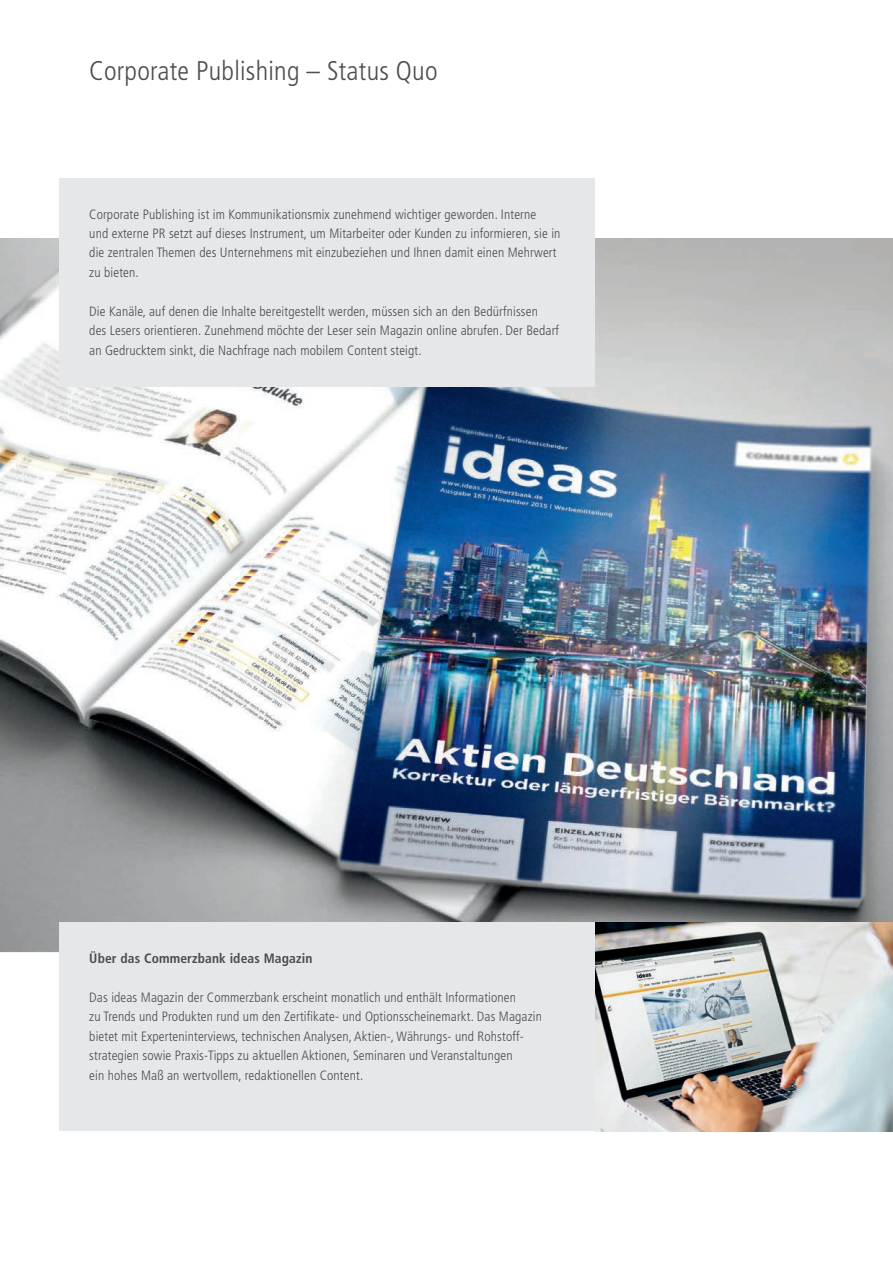
<style>
.page{position:relative;width:893px;height:1263px;background:#fff}
.page>*{position:absolute;margin:0;border:0;box-sizing:border-box;transform-origin:0 0}
.t1{font:300 condensed 27px "Frutiger";letter-spacing:.01em;color:#4b4c4d}
.t2{font:300 condensed 13.5px/19.5px "Frutiger";letter-spacing:.01em;color:#4b4c4d}
.t3{font:700 condensed 13.5px "Frutiger";letter-spacing:.01em;color:#4b4c4d}
</style>
<div class="page">
<img style="left:0;top:238px;width:893px;height:713px">
<div style="left:60px;top:179px;width:535px;height:208px;background:#e6e7e9"></div>
<div style="left:60px;top:923px;width:565px;height:208px;background:#e6e7e9"></div>
<img style="left:595px;top:923px;width:298px;height:208px">
<h1 class="t1" style="left:89px;top:55px;width:350px">Corporate Publishing – Status Quo</h1>
<p class="t2" style="left:89px;top:204px;width:473px">Corporate Publishing ist im Kommunikationsmix zunehmend wichtiger geworden. Interne<br>und externe PR setzt auf dieses Instrument, um Mitarbeiter oder Kunden zu informieren, sie in die zentralen Themen des Unternehmens mit einzubeziehen und Ihnen damit einen Mehrwert zu bieten.</p>
<p class="t2" style="left:89px;top:302px;width:471px">Die Kanäle, auf denen die Inhalte bereitgestellt werden, müssen sich an den Bedürfnissen<br>des Lesers orientieren. Zunehmend möchte der Leser sein Magazin online abrufen. Der Bedarf an Gedrucktem sinkt, die Nachfrage nach mobilem Content steigt.</p>
<p class="t3" style="left:89px;top:950px;width:225px">Über das Commerzbank ideas Magazin</p>
<p class="t2" style="left:89px;top:987px;width:454px">Das ideas Magazin der Commerzbank erscheint monatlich und enthält Informationen<br>zu Trends und Produkten rund um den Zertifikate- und Optionsscheinemarkt. Das Magazin bietet mit Experteninterviews, technischen Analysen, Aktien-, Währungs- und Rohstoff&shy;strategien sowie Praxis-Tipps zu aktuellen Aktionen, Seminaren und Veranstaltungen<br>ein hohes Maß an wertvollem, redaktionellen Content.</p>
</div>
